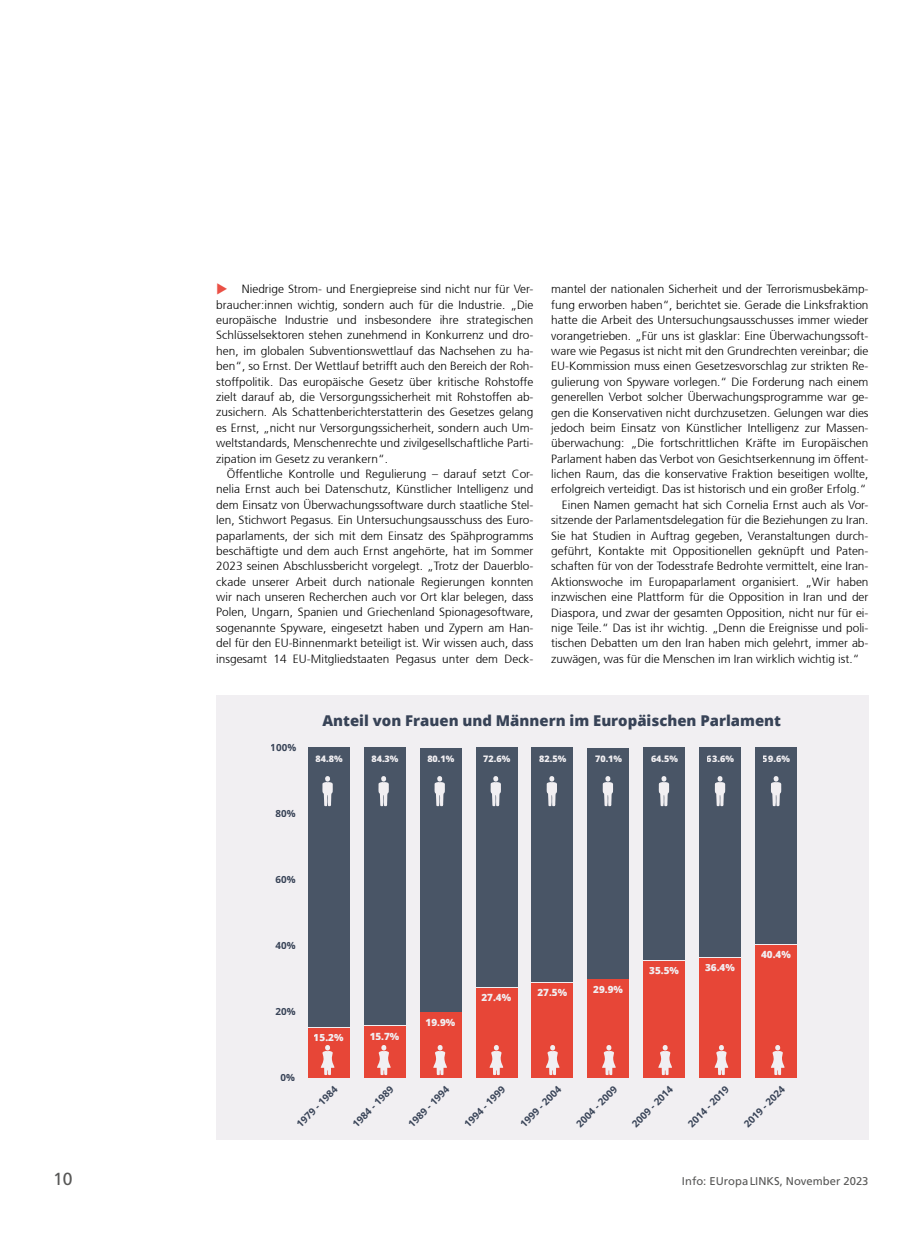
<style>
.page{position:relative;width:904px;height:1241px;background:#fff}
.page>*{position:absolute;margin:0;border:0;box-sizing:border-box;transform-origin:0 0}
.t1{font:17.5px "Frutiger";color:#575756}
.t2{font:800 14.88px "Open Sans";color:#384357}
.t3{font:300 11.88px/15.4px "Frutiger 45";color:#000;text-align:justify}
.t4{font:11.25px "Frutiger";color:#575756}
.t5{font:700 9.88px "Open Sans";color:#384357}
.t6{font:800 9.88px "Open Sans";color:#f1eff2}
.t7{font:800 9px "Open Sans";color:#f1eff2}
</style>
<div class="page">
<div style="left:216px;top:694px;width:652px;height:445px;background:#f1eff2"></div>
<div style="left:308px;top:1027px;width:42px;height:50px;background:#e74637"></div>
<div style="left:364px;top:1026px;width:41px;height:51px;background:#e74637"></div>
<div style="left:419px;top:1012px;width:42px;height:65px;background:#e74637"></div>
<div style="left:475px;top:987px;width:42px;height:90px;background:#e74637"></div>
<div style="left:531px;top:982px;width:42px;height:95px;background:#e74637"></div>
<div style="left:587px;top:979px;width:42px;height:98px;background:#e74637"></div>
<div style="left:643px;top:960px;width:42px;height:117px;background:#e74637"></div>
<div style="left:699px;top:957px;width:42px;height:120px;background:#e74637"></div>
<div style="left:755px;top:944px;width:42px;height:133px;background:#e74637"></div>
<div style="left:308px;top:747px;width:42px;height:279px;background:#495566"></div>
<div style="left:364px;top:747px;width:41px;height:278px;background:#495566"></div>
<div style="left:419px;top:747px;width:42px;height:264px;background:#495566"></div>
<div style="left:475px;top:747px;width:42px;height:239px;background:#495566"></div>
<div style="left:531px;top:747px;width:42px;height:234px;background:#495566"></div>
<div style="left:587px;top:747px;width:42px;height:231px;background:#495566"></div>
<div style="left:643px;top:747px;width:42px;height:212px;background:#495566"></div>
<div style="left:699px;top:747px;width:42px;height:209px;background:#495566"></div>
<div style="left:755px;top:747px;width:42px;height:196px;background:#495566"></div>
<svg style="left:322px;top:776px;width:11px;height:30px"></svg>
<svg style="left:378px;top:776px;width:11px;height:30px"></svg>
<svg style="left:434px;top:776px;width:11px;height:30px"></svg>
<svg style="left:490px;top:776px;width:11px;height:30px"></svg>
<svg style="left:546px;top:776px;width:11px;height:30px"></svg>
<svg style="left:602px;top:776px;width:11px;height:30px"></svg>
<svg style="left:658px;top:776px;width:11px;height:30px"></svg>
<svg style="left:715px;top:776px;width:10px;height:30px"></svg>
<svg style="left:771px;top:776px;width:10px;height:30px"></svg>
<svg style="left:321px;top:1045px;width:13px;height:29px"></svg>
<svg style="left:377px;top:1045px;width:13px;height:29px"></svg>
<svg style="left:433px;top:1045px;width:14px;height:29px"></svg>
<svg style="left:489px;top:1045px;width:14px;height:29px"></svg>
<svg style="left:546px;top:1045px;width:13px;height:29px"></svg>
<svg style="left:602px;top:1045px;width:13px;height:29px"></svg>
<svg style="left:658px;top:1045px;width:14px;height:29px"></svg>
<svg style="left:714px;top:1045px;width:14px;height:29px"></svg>
<svg style="left:771px;top:1045px;width:13px;height:29px"></svg>
<p class="t3" style="left:216px;top:282px;width:319px;text-indent:26px">Niedrige Strom- und Energiepreise sind nicht nur für Ver&shy;braucher:innen wichtig, sondern auch für die Industrie. „Die europäische Industrie und insbesondere ihre strategischen Schlüsselsektoren stehen zunehmend in Konkurrenz und dro&shy;hen, im globalen Subventionswettlauf das Nachsehen zu ha&shy;ben“, so Ernst. Der Wettlauf betrifft auch den Bereich der Roh&shy;stoffpolitik. Das europäische Gesetz über kritische Rohstoffe zielt darauf ab, die Versorgungssicherheit mit Rohstoffen ab&shy;zusichern. Als Schattenberichterstatterin des Gesetzes gelang es Ernst, „nicht nur Versorgungssicherheit, sondern auch Um&shy;weltstandards, Menschenrechte und zivilgesellschaftliche Parti&shy;zipation im Gesetz zu verankern“.</p>
<p class="t3" style="left:216px;top:466px;width:319px;text-indent:11px">Öffentliche Kontrolle und Regulierung – darauf setzt Cor&shy;nelia Ernst auch bei Datenschutz, Künstlicher Intelligenz und dem Einsatz von Überwachungssoftware durch staatliche Stel&shy;len, Stichwort Pegasus. Ein Untersuchungsausschuss des Euro&shy;paparlaments, der sich mit dem Einsatz des Spähprogramms beschäftigte und dem auch Ernst angehörte, hat im Sommer 2023 seinen Abschlussbericht vorgelegt. „Trotz der Dauerblo&shy;ckade unserer Arbeit durch nationale Regierungen konnten wir nach unseren Recherchen auch vor Ort klar belegen, dass Polen, Ungarn, Spanien und Griechenland Spionagesoftware, sogenannte Spyware, eingesetzt haben und Zypern am Han&shy;del für den EU-Binnenmarkt beteiligt ist. Wir wissen auch, dass insgesamt 14 EU-Mitgliedstaaten Pegasus unter dem Deck-</p>
<p class="t3" style="left:551px;top:282px;width:319px">mantel der nationalen Sicherheit und der Terrorismusbekämp-</p>
<p class="t3" style="left:551px;top:297px;width:319px">fung erworben haben“, berichtet sie. Gerade die Linksfraktion</p>
<p class="t3" style="left:551px;top:312px;width:319px">hatte die Arbeit des Untersuchungsausschusses immer wieder</p>
<p class="t3" style="left:551px;top:328px;width:319px">vorangetrieben. „Für uns ist glasklar: Eine Überwachungssoft-</p>
<p class="t3" style="left:551px;top:343px;width:319px">ware wie Pegasus ist nicht mit den Grundrechten vereinbar; die</p>
<p class="t3" style="left:551px;top:358px;width:319px">EU-Kommission muss einen Gesetzesvorschlag zur strikten Re-</p>
<p class="t3" style="left:551px;top:374px;width:319px">gulierung von Spyware vorlegen.“ Die Forderung nach einem</p>
<p class="t3" style="left:551px;top:389px;width:319px">generellen Verbot solcher Überwachungsprogramme war ge-</p>
<p class="t3" style="left:551px;top:405px;width:319px">gen die Konservativen nicht durchzusetzen. Gelungen war dies</p>
<p class="t3" style="left:551px;top:420px;width:319px">jedoch beim Einsatz von Künstlicher Intelligenz zur Massen-</p>
<p class="t3" style="left:551px;top:435px;width:319px">überwachung: „Die fortschrittlichen Kräfte im Europäischen</p>
<p class="t3" style="left:551px;top:451px;width:319px">Parlament haben das Verbot von Gesichtserkennung im öffent-</p>
<p class="t3" style="left:551px;top:466px;width:319px">lichen Raum, das die konservative Fraktion beseitigen wollte,</p>
<p class="t3" style="left:551px;top:482px;width:316px">erfolgreich verteidigt. Das ist historisch und ein großer Erfolg.“</p>
<p class="t3" style="left:562px;top:497px;width:308px">Einen Namen gemacht hat sich Cornelia Ernst auch als Vor-</p>
<p class="t3" style="left:551px;top:512px;width:319px">sitzende der Parlamentsdelegation für die Beziehungen zu Iran.</p>
<p class="t3" style="left:551px;top:528px;width:319px">Sie hat Studien in Auftrag gegeben, Veranstaltungen durch-</p>
<p class="t3" style="left:551px;top:543px;width:319px">geführt, Kontakte mit Oppositionellen geknüpft und Paten-</p>
<p class="t3" style="left:551px;top:558px;width:319px">schaften für von der Todesstrafe Bedrohte vermittelt, eine Iran-</p>
<p class="t3" style="left:551px;top:574px;width:319px">Aktionswoche im Europaparlament organisiert. „Wir haben</p>
<p class="t3" style="left:551px;top:589px;width:319px">inzwischen eine Plattform für die Opposition in Iran und der</p>
<p class="t3" style="left:551px;top:605px;width:319px">Diaspora, und zwar der gesamten Opposition, nicht nur für ei-</p>
<p class="t3" style="left:551px;top:620px;width:319px">nige Teile.“ Das ist ihr wichtig. „Denn die Ereignisse und poli-</p>
<p class="t3" style="left:551px;top:635px;width:319px">tischen Debatten um den Iran haben mich gelehrt, immer ab-</p>
<p class="t3" style="left:551px;top:651px;width:309px">zuwägen, was für die Menschen im Iran wirklich wichtig ist.“</p>
<p class="t5" style="left:271px;top:740px;width:27px">100%</p>
<p class="t5" style="left:275px;top:806px;width:22px">80%</p>
<p class="t2" style="left:322px;top:708px;width:460px">Anteil von Frauen und Männern im Europäischen Parlament</p>
<p class="t7" style="left:315px;top:751px;width:29px">84.8%</p>
<p class="t7" style="left:371px;top:751px;width:29px">84.3%</p>
<p class="t7" style="left:427px;top:751px;width:29px">80.1%</p>
<p class="t7" style="left:483px;top:751px;width:29px">72.6%</p>
<p class="t7" style="left:539px;top:751px;width:29px">82.5%</p>
<p class="t7" style="left:595px;top:751px;width:29px">70.1%</p>
<p class="t7" style="left:651px;top:751px;width:29px">64.5%</p>
<p class="t7" style="left:707px;top:751px;width:29px">63.6%</p>
<p class="t7" style="left:762px;top:751px;width:29px">59.6%</p>
<p class="t5" style="left:275px;top:872px;width:22px">60%</p>
<p class="t5" style="left:275px;top:938px;width:22px">40%</p>
<p class="t5" style="left:275px;top:1004px;width:22px">20%</p>
<p class="t5" style="left:280px;top:1070px;width:16px">0%</p>
<p class="t6" style="left:314px;top:1030px;width:31px">15.2%</p>
<p class="t6" style="left:369px;top:1028px;width:31px">15.7%</p>
<p class="t6" style="left:425px;top:1014px;width:31px">19.9%</p>
<p class="t6" style="left:481px;top:989px;width:31px">27.4%</p>
<p class="t6" style="left:537px;top:984px;width:31px">27.5%</p>
<p class="t6" style="left:593px;top:981px;width:31px">29.9%</p>
<p class="t6" style="left:649px;top:963px;width:31px">35.5%</p>
<p class="t6" style="left:705px;top:960px;width:31px">36.4%</p>
<p class="t6" style="left:761px;top:946px;width:31px">40.4%</p>
<p class="t5" style="left:293px;top:1119px;width:55px;rotate:-45deg">1979 - 1984</p>
<p class="t5" style="left:349px;top:1119px;width:55px;rotate:-45deg">1984 - 1989</p>
<p class="t5" style="left:405px;top:1119px;width:55px;rotate:-45deg">1989 - 1994</p>
<p class="t5" style="left:461px;top:1119px;width:55px;rotate:-45deg">1994 - 1999</p>
<p class="t5" style="left:517px;top:1119px;width:55px;rotate:-45deg">1999 - 2004</p>
<p class="t5" style="left:573px;top:1119px;width:55px;rotate:-45deg">2004 - 2009</p>
<p class="t5" style="left:629px;top:1119px;width:55px;rotate:-45deg">2009 - 2014</p>
<p class="t5" style="left:684px;top:1119px;width:55px;rotate:-45deg">2014 - 2019</p>
<p class="t5" style="left:740px;top:1119px;width:55px;rotate:-45deg">2019 - 2024</p>
<h1 class="t1" style="left:53px;top:1168px;width:21px">10</h1>
<p class="t4" style="left:682px;top:1174px;width:188px">Info: EUropaLINKS, November 2023</p>
</div>
